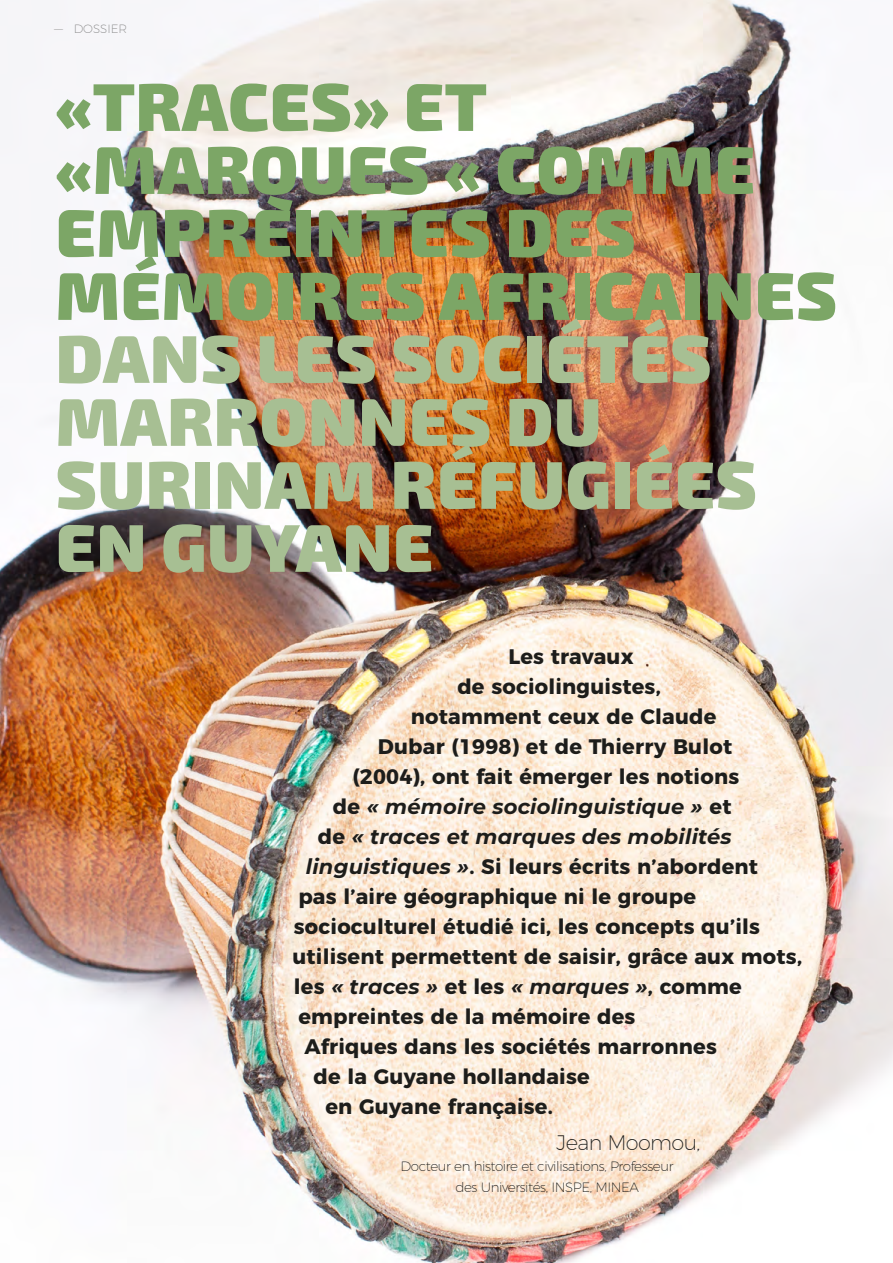
<style>
.page{position:relative;width:893px;height:1263px;background:#fff}
.page>*{position:absolute;margin:0;border:0;box-sizing:border-box;transform-origin:0 0}
.t1{font:900 67.5px/63px "Exo 2.0";letter-spacing:.01em;color:#7ca666}
.t2{font:900 67.5px/63px "Exo 2.0";letter-spacing:.01em;color:#a7bf93}
.t3{font:700 21px "Montserrat";letter-spacing:.01em;color:#1d1d1b}
.t4{font:italic 700 21px "Montserrat";letter-spacing:.01em;color:#1d1d1b}
.t5{font:200 21px "Montserrat";letter-spacing:-.03em;color:#1d1d1b}
.t6{font:200 13.5px/21px "Montserrat";letter-spacing:-.03em;color:#1d1d1b}
.t7{font:200 12px "Montserrat";color:#878787}
.s1{font-style:normal}
.s2{font-style:italic}
</style>
<div class="page">
<img style="left:0;top:0;width:893px;height:1263px">
<p class="t7" style="left:54px;top:19px;width:75px">― DOSSIER</p>
<p class="t7" style="left:70px;top:19px;width:67px">RUBRIQUE</p>
<h1 class="t1" style="left:55px;top:77px;width:783px">«TRACES» ET «MARQUES « COMME<br>EMPREINTES DES<br>MÉMOIRES AFRICAINES</h1>
<h1 class="t2" style="left:56px;top:329px;width:703px">DANS LES SOCIÉTÉS<br>MARRONNES DU<br>SURINAM RÉFUGIÉES<br>EN GUYANE</h1>
<p class="t3" style="left:508px;top:639px;width:127px">Les travaux</p>
<p class="t3" style="left:457px;top:669px;width:205px">de sociolinguistes,</p>
<p class="t3" style="left:411px;top:699px;width:307px">notamment ceux de Claude</p>
<p class="t3" style="left:378px;top:729px;width:356px">Dubar (1998) et de Thierry Bulot</p>
<p class="t3" style="left:352px;top:759px;width:388px">(2004), ont fait émerger les notions</p>
<p class="t4" style="left:333px;top:792px;width:400px"><span class="s1">de</span> « mémoire sociolinguistique » <span class="s1">et</span></p>
<p class="t4" style="left:318px;top:822px;width:415px"><span class="s1">de</span> « traces et marques des mobilités</p>
<p class="t3" style="left:306px;top:850px;width:454px"><span class="s2">linguistiques »</span>. Si leurs écrits n’abordent</p>
<p class="t3" style="left:298px;top:880px;width:399px">pas l’aire géographique ni le groupe</p>
<p class="t3" style="left:294px;top:910px;width:468px">socioculturel étudié ici, les concepts qu’ils</p>
<p class="t3" style="left:292px;top:940px;width:511px">utilisent permettent de saisir, grâce aux mots,</p>
<p class="t4" style="left:294px;top:972px;width:449px"><span class="s1">les</span> « traces » <span class="s1">et les</span> « marques »<span class="s1">, comme</span></p>
<p class="t3" style="left:298px;top:1000px;width:339px">empreintes de la mémoire des</p>
<p class="t3" style="left:304px;top:1030px;width:414px">Afriques dans les sociétés marronnes</p>
<p class="t3" style="left:313px;top:1060px;width:278px">de la Guyane hollandaise</p>
<p class="t3" style="left:325px;top:1090px;width:229px">en Guyane française.</p>
<p class="t5" style="left:556px;top:1127px;width:145px">Jean Moomou,</p>
<p class="t6" style="left:455px;top:1155px;width:219px;text-indent:-55px">Docteur en histoire et civilisations, Professeur des Universités, INSPE, MINEA</p>
</div>
